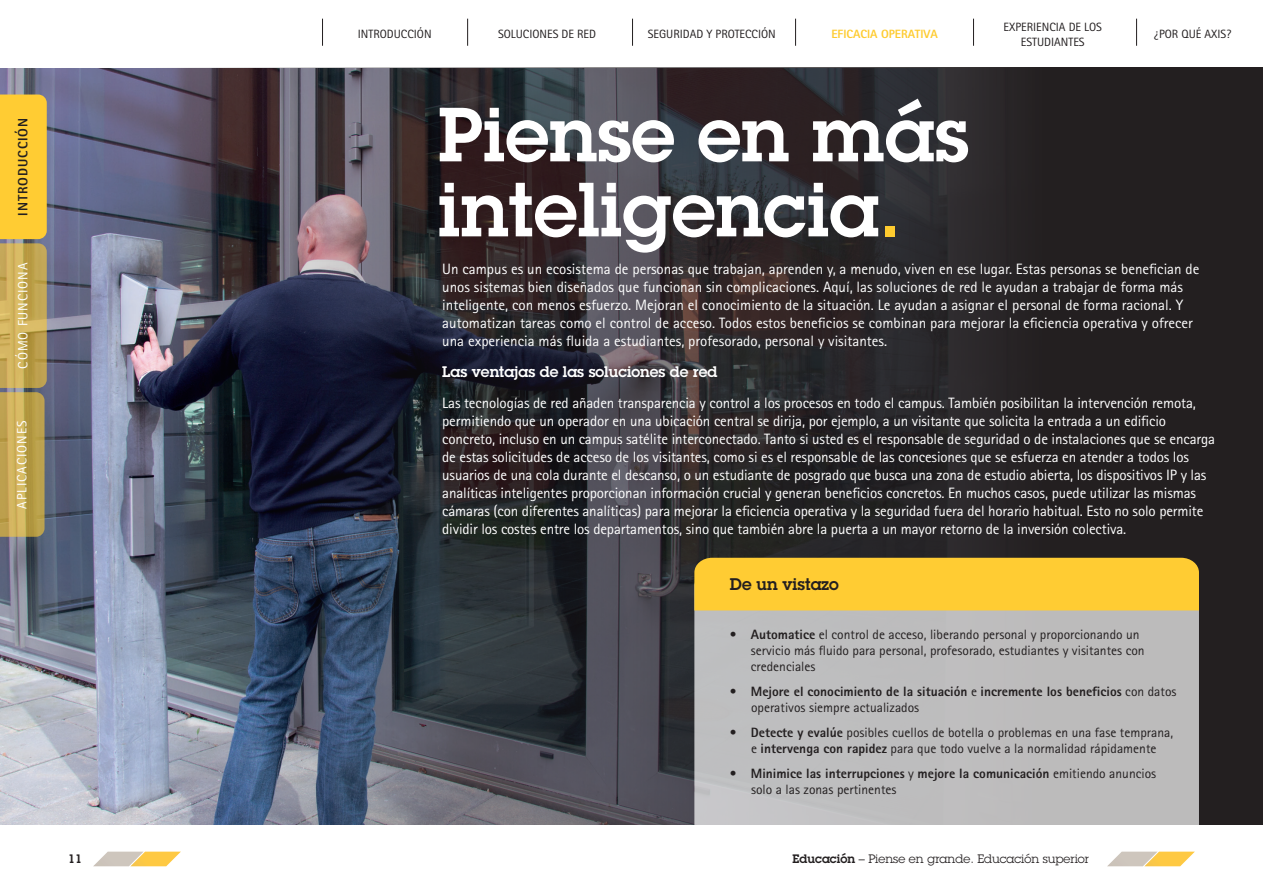
<style>
.page{position:relative;width:1263px;height:893px;background:#fff}
.page>*{position:absolute;margin:0;border:0;box-sizing:border-box;transform-origin:0 0}
.Headline{font:600 75px/75px "Lubalin Graph ECG";color:#fff}
.Subheadline{font:600 16.5px "Lubalin Graph ECG";color:#231f20}
.Ingress{font:15px/18px "Rotis Sans Serif Pro";letter-spacing:-.01em;color:#fff}
.Ingress-2{font:600 15px "Lubalin Graph ECG";color:#fff}
.t1{font:13.5px/16.2px "Rotis Sans Serif Pro";color:#231f20}
.Nav_pos_bold{font:800 13.5px/16.2px "Rotis Sans Serif Pro";color:#231f20}
.Nav_grey_reg{font:13.5px "Rotis Sans Serif Pro";letter-spacing:.07em;color:#fff}
.Nav_pos_bold-2{font:800 13.5px "Rotis Sans Serif Pro";letter-spacing:.07em;color:#231f20}
.t2{font:12px/15px "Rotis Sans Serif Pro";color:#231f20;text-align:center}
.t3{font:12px "Lubalin Graph ECG";color:#231f20}
.t4{font:800 12px "Rotis Sans Serif Pro";color:#fecb2f}
.t5{font:600 12px "Lubalin Graph ECG";color:#231f20}
.s1{color:#fecb2f}
.s2{font-weight:800}
.s3{font-weight:400}
.s4{font-weight:600}
</style>
<div class="page">
<img style="left:0;top:68px;width:62px;height:757px">
<svg style="left:93px;top:852px;width:88px;height:14px"></svg>
<svg style="left:1107px;top:852px;width:88px;height:14px"></svg>
<svg style="left:0;top:95px;width:47px;height:442px;background:#d3b14b"></svg>
<img style="left:62px;top:68px;width:1201px;height:757px">
<div style="left:694px;top:610px;width:505px;height:215px;background:#bdbdbe"></div>
<div style="left:694px;top:558px;width:505px;height:52px;background:#fc3"></div>
<svg style="left:322px;top:19px;width:1px;height:27px"></svg>
<svg style="left:467px;top:19px;width:1px;height:27px"></svg>
<svg style="left:632px;top:19px;width:1px;height:27px"></svg>
<svg style="left:795px;top:19px;width:1px;height:27px"></svg>
<svg style="left:973px;top:19px;width:1px;height:27px"></svg>
<svg style="left:1136px;top:19px;width:1px;height:27px"></svg>
<p class="Nav_pos_bold-2" style="left:14px;top:216px;width:99px;rotate:-90deg">INTRODUCCIÓN</p>
<p class="Nav_grey_reg" style="left:15px;top:369px;width:107px;rotate:-90deg">CÓMO FUNCIONA</p>
<p class="Nav_grey_reg" style="left:14px;top:509px;width:90px;rotate:-90deg">APLICACIONES</p>
<p class="t2" style="left:1003px;top:19px;width:100px">EXPERIENCIA DE LOS<br>ESTUDIANTES</p>
<p class="t2" style="left:358px;top:27px;width:75px">INTRODUCCIÓN</p>
<p class="t2" style="left:498px;top:27px;width:99px">SOLUCIONES DE RED</p>
<p class="t2" style="left:648px;top:27px;width:129px">SEGURIDAD Y PROTECCIÓN</p>
<p class="t4" style="left:831px;top:26px;width:108px">EFICACIA OPERATIVA</p>
<p class="t2" style="left:1154px;top:27px;width:79px">¿POR QUÉ AXIS?</p>
<p class="Headline" style="left:438px;top:98px;width:532px">Piense en más inteligencia<span class="s1">.</span></p>
<p class="Ingress" style="left:442px;top:260px;width:759px">Un campus es un ecosistema de personas que trabajan, aprenden y, a menudo, viven en ese lugar. Estas personas se benefician de unos sistemas bien diseñados que funcionan sin complicaciones. Aquí, las soluciones de red le ayudan a trabajar de forma más inteligente, con menos esfuerzo. Mejoran el conocimiento de la situación. Le ayudan a asignar el personal de forma racional. Y automatizan tareas como el control de acceso. Todos estos beneficios se combinan para mejorar la eficiencia operativa y ofrecer una experiencia más fluida a estudiantes, profesorado, personal y visitantes.</p>
<p class="Ingress-2" style="left:442px;top:362px;width:277px">Las ventajas de las soluciones de red</p>
<p class="Ingress" style="left:442px;top:394px;width:774px">Las tecnologías de red añaden transparencia y control a los procesos en todo el campus. También posibilitan la intervención remota, permitiendo que un operador en una ubicación central se dirija, por ejemplo, a un visitante que solicita la entrada a un edificio concreto, incluso en un campus satélite interconectado. Tanto si usted es el responsable de seguridad o de instalaciones que se encarga de estas solicitudes de acceso de los visitantes, como si es el responsable de las concesiones que se esfuerza en atender a todos los usuarios de una cola durante el descanso, o un estudiante de posgrado que busca una zona de estudio abierta, los dispositivos IP y las analíticas inteligentes proporcionan información crucial y generan beneficios concretos. En muchos casos, puede utilizar las mismas cámaras (con diferentes analíticas) para mejorar la eficiencia operativa y la seguridad fuera del horario habitual. Esto no solo permite dividir los costes entre los departamentos, sino que también abre la puerta a un mayor retorno de la inversión colectiva.</p>
<p class="Subheadline" style="left:730px;top:573px;width:110px">De un vistazo</p>
<p class="t1" style="left:751px;top:626px;width:395px;text-indent:-21px">• <span class="s2">Automatice</span> el control de acceso, liberando personal y proporcionando un servicio más fluido para personal, profesorado, estudiantes y visitantes con credenciales</p>
<p class="Nav_pos_bold" style="left:751px;top:683px;width:427px;text-indent:-21px"><span class="s3">•</span> Mejore el conocimiento de la situación <span class="s3">e</span> incremente los beneficios <span class="s3">con datos operativos siempre actualizados</span></p>
<p class="t1" style="left:730px;top:724px;width:445px;text-align:center">• <span class="s2">Detecte y evalúe</span> posibles cuellos de botella o problemas en una fase temprana, e <span class="s2">intervenga con rapidez</span> para que todo vuelve a la normalidad rápidamente</p>
<p class="Nav_pos_bold" style="left:751px;top:765px;width:407px;text-indent:-21px"><span class="s3">•</span> Minimice las interrupciones <span class="s3">y</span> mejore la comunicación <span class="s3">emitiendo anuncios solo a las zonas pertinentes</span></p>
<p class="t5" style="left:68px;top:851px;width:15px">11</p>
<p class="t3" style="left:792px;top:851px;width:298px"><span class="s4">Educación</span> – Piense en grande. Educación superior</p>
</div>
